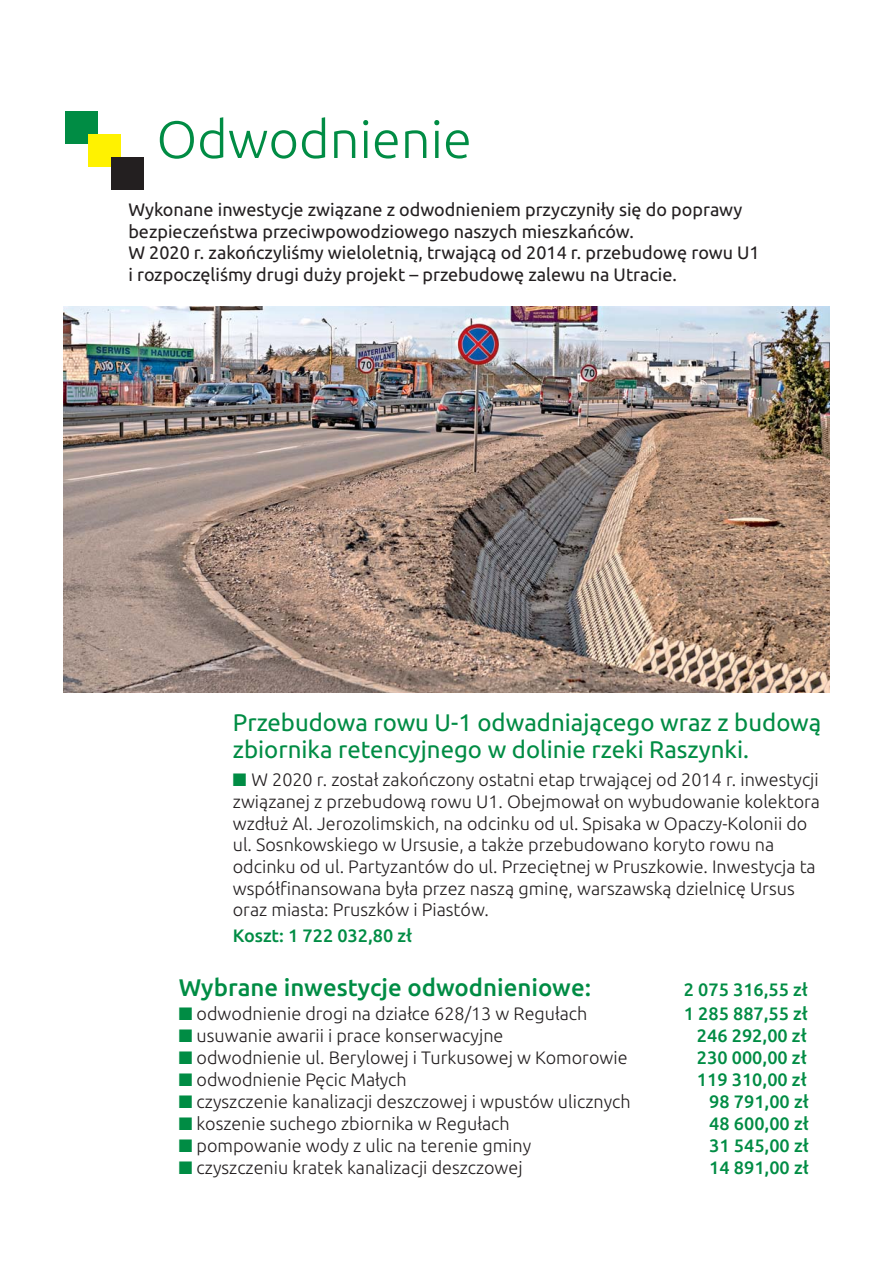
<style>
.page{position:relative;width:893px;height:1263px;background:#fff}
.page>*{position:absolute;margin:0;border:0;box-sizing:border-box;transform-origin:0 0}
.t1{font:300 52.5px "Ubuntu";color:#008c44}
.t2{font:24px/27px "Ubuntu";color:#008c44}
.t3{font:500 24px "Ubuntu";color:#008c44}
.t4{font:300 18px/21.6px "Ubuntu";color:#231f20}
.t5{font:18px/21.6px "Ubuntu";color:#231f20}
.t6{font:500 18px "Ubuntu";color:#008c44}
.s1{color:#008c44}
</style>
<div class="page">
<div style="left:66px;top:112px;width:32px;height:32px;background:#008c44"></div>
<div style="left:88px;top:135px;width:33px;height:32px;background:#fff200"></div>
<div style="left:111px;top:157px;width:33px;height:33px;background:#231f20"></div>
<img style="left:64px;top:307px;width:765px;height:385px">
<h1 class="t1" style="left:157px;top:117px;width:317px">Odwodnienie</h1>
<p class="t5" style="left:128px;top:200px;width:633px">Wykonane inwestycje związane z odwodnieniem przyczyniły się do poprawy bezpieczeństwa przeciwpowodziowego naszych mieszkańców.<br>W 2020 r. zakończyliśmy wieloletnią, trwającą od 2014 r. przebudowę rowu U1 i rozpoczęliśmy drugi duży projekt – przebudowę zalewu na Utracie.</p>
<h2 class="t2" style="left:233px;top:710px;width:590px">Przebudowa rowu U-1 odwadniającego wraz z budową zbiornika retencyjnego w dolinie rzeki Raszynki.</h2>
<p class="t4" style="left:233px;top:770px;width:589px"><span class="s1">■</span> W 2020 r. został zakończony ostatni etap trwającej od 2014 r. inwestycji związanej z przebudową rowu U1. Obejmował on wybudowanie kolektora wzdłuż Al. Jerozolimskich, na odcinku od ul. Spisaka w Opaczy-Kolonii do ul. Sosnkowskiego w Ursusie, a także przebudowano koryto rowu na odcinku od ul. Partyzantów do ul. Przeciętnej w Pruszkowie. Inwestycja ta współfinansowana była przez naszą gminę, warszawską dzielnicę Ursus oraz miasta: Pruszków i Piastów.</p>
<p class="t6" style="left:233px;top:928px;width:181px">Koszt: 1 722 032,80 zł</p>
<h2 class="t3" style="left:179px;top:977px;width:414px">Wybrane inwestycje odwodnieniowe:</h2>
<p class="t6" style="left:684px;top:982px;width:125px">2 075 316,55 zł</p>
<p class="t4" style="left:179px;top:1004px;width:410px"><span class="s1">■</span> odwodnienie drogi na działce 628/13 w Regułach</p>
<p class="t6" style="left:684px;top:1006px;width:125px">1 285 887,55 zł</p>
<p class="t4" style="left:179px;top:1026px;width:326px"><span class="s1">■</span> usuwanie awarii i prace konserwacyjne</p>
<p class="t6" style="left:697px;top:1028px;width:111px">246 292,00 zł</p>
<p class="t4" style="left:179px;top:1048px;width:450px"><span class="s1">■</span> odwodnienie ul. Berylowej i Turkusowej w Komorowie</p>
<p class="t6" style="left:697px;top:1050px;width:111px">230 000,00 zł</p>
<p class="t4" style="left:179px;top:1070px;width:229px"><span class="s1">■</span> odwodnienie Pęcic Małych</p>
<p class="t6" style="left:697px;top:1072px;width:111px">119 310,00 zł</p>
<p class="t4" style="left:179px;top:1092px;width:453px"><span class="s1">■</span> czyszczenie kanalizacji deszczowej i wpustów ulicznych</p>
<p class="t6" style="left:709px;top:1094px;width:101px">98 791,00 zł</p>
<p class="t4" style="left:179px;top:1114px;width:332px"><span class="s1">■</span> koszenie suchego zbiornika w Regułach</p>
<p class="t6" style="left:709px;top:1116px;width:101px">48 600,00 zł</p>
<p class="t4" style="left:179px;top:1135px;width:354px"><span class="s1">■</span> pompowanie wody z ulic na terenie gminy</p>
<p class="t6" style="left:709px;top:1138px;width:101px">31 545,00 zł</p>
<p class="t4" style="left:179px;top:1157px;width:345px"><span class="s1">■</span> czyszczeniu kratek kanalizacji deszczowej</p>
<p class="t6" style="left:709px;top:1160px;width:101px">14 891,00 zł</p>
</div>
